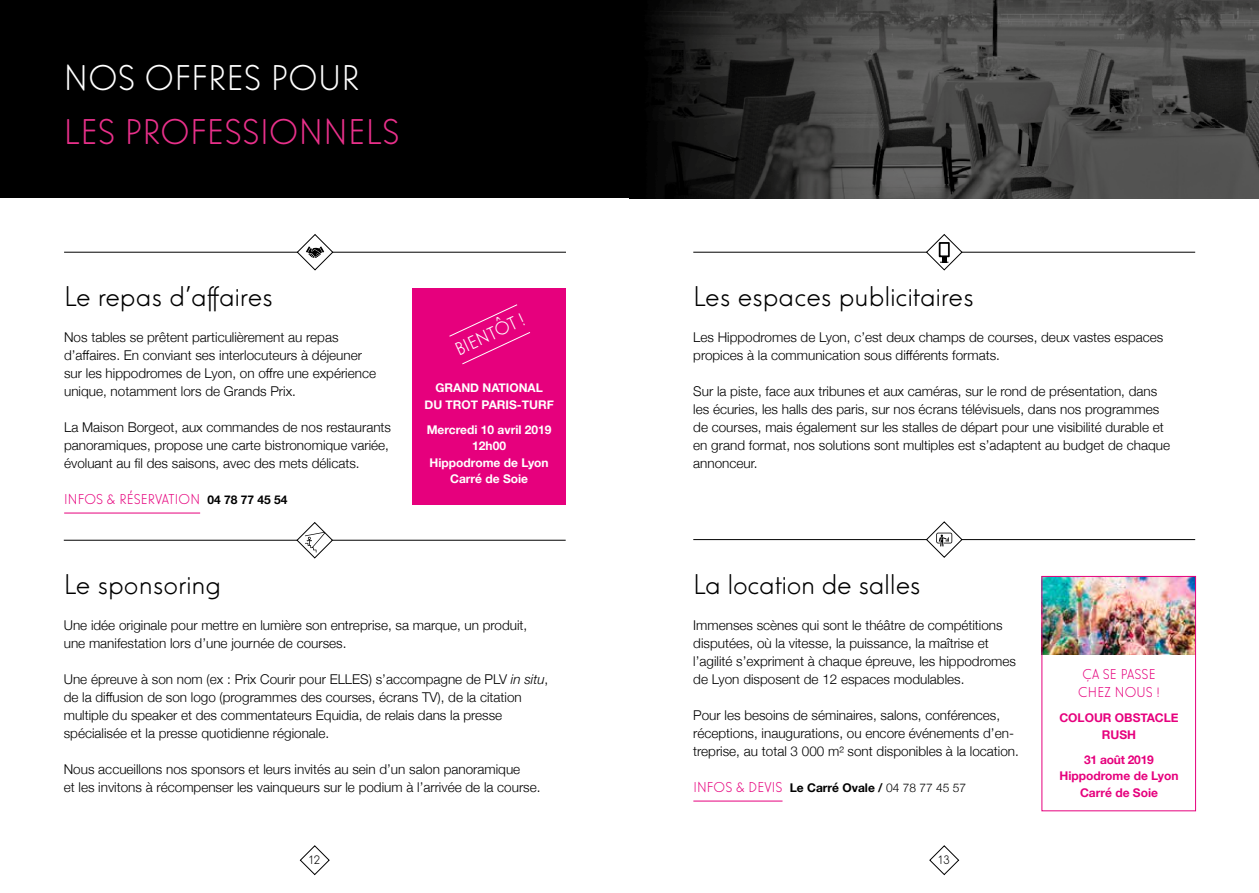
<style>
.page{position:relative;width:1259px;height:893px;background:#fff}
.page>*{position:absolute;margin:0;border:0;box-sizing:border-box;transform-origin:0 0}
.t1{font:37.5px "Elegant Lux Mager";letter-spacing:.01em;color:#e8308a}
.t2{font:37.5px "Elegant Lux Mager";letter-spacing:.01em;color:#fff}
.t3{font:30px "Elegant Lux Mager";color:#000}
.t4{font:19.5px "Elegant Lux Pro Mager";color:#fff}
.t5{font:15px/18px "Elegant Lux Mager";letter-spacing:.01em;color:#e6007d}
.t6{font:300 13.5px/18px "Helvetica Neue";color:#000}
.t7{font:13.5px "Elegant Lux Mager";color:#000}
.t8{font:700 12px/16.5px "Helvetica Neue";color:#fff;text-align:center}
.t9{font:700 12px/16.5px "Helvetica Neue";color:#e6007d;text-align:center}
.t10{font:700 12px "Helvetica Neue";color:#000}
.s1{font-family:"Helvetica Neue";font-weight:700;font-size:12px;color:#000}
.s2{font-style:italic}
.s3{font-family:"Elegant Lux Mager";font-weight:400;font-size:15px;color:#e6007d}
.s4{font-weight:300}
</style>
<div class="page">
<svg style="left:300px;top:845px;width:30px;height:30px"></svg>
<svg style="left:929px;top:845px;width:30px;height:30px"></svg>
<hr style="left:693px;top:801px;width:89px;height:1px;background:#e6007d">
<hr style="left:693px;top:539px;width:502px;height:1px;background:#000">
<hr style="left:64px;top:540px;width:502px;height:1px;background:#000">
<img style="left:1043px;top:578px;width:151px;height:77px">
<div style="left:0;top:0;width:1259px;height:198px;background:#000"></div>
<img style="left:655px;top:0;width:604px;height:198px">
<div style="left:1041px;top:576px;width:155px;height:235px;border:1px solid #e6007d"></div>
<svg style="left:925px;top:521px;width:38px;height:37px"></svg>
<div style="left:412px;top:288px;width:154px;height:216px;background:#e6007d"></div>
<hr style="left:64px;top:513px;width:136px;height:1px;background:#e6007d">
<hr style="left:64px;top:252px;width:502px;height:1px;background:#000">
<svg style="left:296px;top:234px;width:38px;height:37px"></svg>
<svg style="left:449px;top:304px;width:82px;height:61px"></svg>
<hr style="left:693px;top:252px;width:502px;height:1px;background:#000">
<svg style="left:925px;top:234px;width:38px;height:37px"></svg>
<svg style="left:296px;top:522px;width:37px;height:37px"></svg>
<h1 class="t2" style="left:64px;top:56px;width:297px">NOS OFFRES POUR</h1>
<h1 class="t1" style="left:64px;top:110px;width:337px">LES PROFESSIONNELS</h1>
<h2 class="t3" style="left:64px;top:279px;width:210px">Le repas d’affaires</h2>
<p class="t6" style="left:64px;top:327px;width:313px">Nos tables se prêtent particulièrement au repas d’affaires. En conviant ses interlocuteurs à déjeuner sur les hippodromes de Lyon, on offre une expérience unique, notamment lors de Grands Prix.</p>
<p class="t6" style="left:64px;top:417px;width:328px">La Maison Borgeot, aux commandes de nos restaurants panoramiques, propose une carte bistronomique variée, évoluant au fil des saisons, avec des mets délicats.</p>
<p class="t5" style="left:64px;top:490px;width:225px">INFOS &amp; RÉSERVATION <span class="s1">04 78 77 45 54</span></p>
<h3 class="t4" style="left:451px;top:339px;width:76px;rotate:-25deg">BIENTÔT !</h3>
<p class="t8" style="left:424px;top:380px;width:131px">GRAND NATIONAL<br>DU TROT PARIS-TURF</p>
<p class="t8" style="left:427px;top:422px;width:126px">Mercredi 10 avril 2019<br>12h00<br>Hippodrome de Lyon<br>Carré de Soie</p>
<h2 class="t3" style="left:64px;top:567px;width:159px">Le sponsoring</h2>
<p class="t6" style="left:64px;top:615px;width:465px">Une idée originale pour mettre en lumière son entreprise, sa marque, un produit, une manifestation lors d’une journée de courses.</p>
<p class="t6" style="left:64px;top:669px;width:486px">Une épreuve à son nom (ex : Prix Courir pour ELLES) s’accompagne de PLV <span class="s2">in situ</span>, de la diffusion de son logo (programmes des courses, écrans TV), de la citation multiple du speaker et des commentateurs Equidia, de relais dans la presse spécialisée et la presse quotidienne régionale.</p>
<p class="t6" style="left:64px;top:759px;width:478px">Nous accueillons nos sponsors et leurs invités au sein d’un salon panoramique<br>et les invitons à récompenser les vainqueurs sur le podium à l’arrivée de la course.</p>
<h2 class="t3" style="left:693px;top:279px;width:282px">Les espaces publicitaires</h2>
<p class="t6" style="left:693px;top:327px;width:471px">Les Hippodromes de Lyon, c’est deux champs de courses, deux vastes espaces propices à la communication sous différents formats.</p>
<p class="t6" style="left:693px;top:381px;width:478px">Sur la piste, face aux tribunes et aux caméras, sur le rond de présentation, dans les écuries, les halls des paris, sur nos écrans télévisuels, dans nos programmes de courses, mais également sur les stalles de départ pour une visibilité durable et en grand format, nos solutions sont multiples est s’adaptent au budget de chaque annonceur.</p>
<h2 class="t3" style="left:693px;top:567px;width:229px">La location de salles</h2>
<p class="t6" style="left:693px;top:615px;width:324px">Immenses scènes qui sont le théâtre de compétitions disputées, où la vitesse, la puissance, la maîtrise et l’agilité s’expriment à chaque épreuve, les hippodromes de Lyon disposent de 12 espaces modulables.</p>
<p class="t6" style="left:693px;top:705px;width:327px">Pour les besoins de séminaires, salons, conférences, réceptions, inaugurations, ou encore événements d’en&shy;treprise, au total 3 000 m² sont disponibles à la location.</p>
<p class="t10" style="left:693px;top:778px;width:274px"><span class="s3">INFOS &amp; DEVIS</span> Le Carré Ovale / <span class="s4">04 78 77 45 57</span></p>
<p class="t5" style="left:1078px;top:665px;width:83px">ÇA SE PASSE<br>CHEZ NOUS !</p>
<p class="t9" style="left:1059px;top:710px;width:121px">COLOUR OBSTACLE<br>RUSH</p>
<p class="t9" style="left:1059px;top:751px;width:121px">31 août 2019<br>Hippodrome de Lyon<br>Carré de Soie</p>
<p class="t7" style="left:309px;top:852px;width:13px">12</p>
<p class="t7" style="left:938px;top:852px;width:13px">13</p>
</div>
